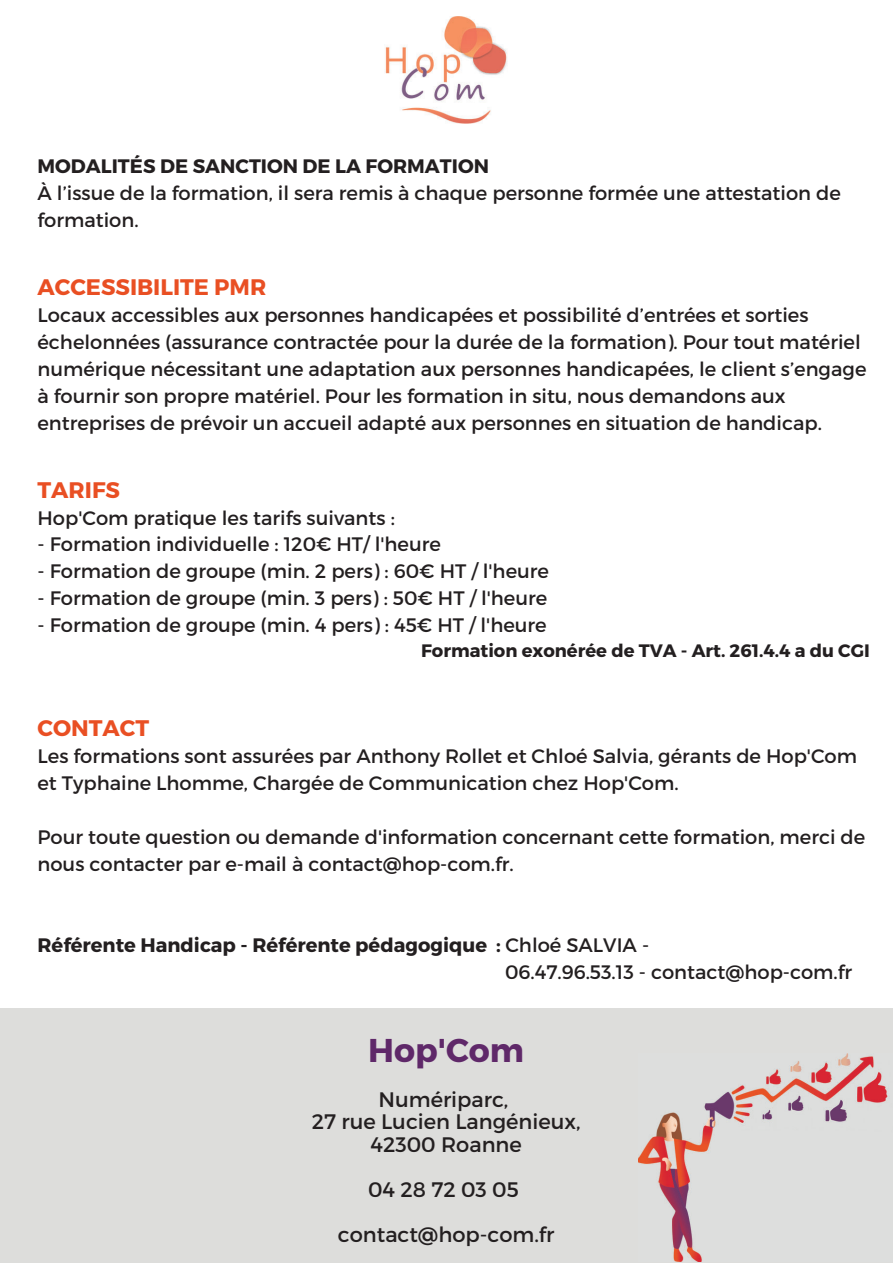
<style>
.page{position:relative;width:893px;height:1263px;background:#fff}
.page>*{position:absolute;margin:0;border:0;box-sizing:border-box;transform-origin:0 0}
.t1{font:700 33px "Montserrat";color:#5f2869}
.t2{font:700 22.5px "Montserrat";color:#e94f23}
.t3{font:21px/22.5px "Montserrat";color:#231f20;text-align:center}
.t4{font:19.5px/27px "Montserrat";color:#231f20}
.t5{font:700 19.5px "Montserrat";color:#231f20}
.t6{font:700 18px "Montserrat";color:#231f20}
.s1{font-weight:700}
</style>
<div class="page">
<img style="left:385px;top:16px;width:122px;height:108px">
<div style="left:0;top:1008px;width:893px;height:255px;background:#dddddb"></div>
<img style="left:638px;top:1054px;width:250px;height:208px">
<p class="t5" style="left:38px;top:154px;width:453px">MODALITÉS DE SANCTION DE LA FORMATION</p>
<p class="t4" style="left:38px;top:179px;width:805px">À l’issue de la formation, il sera remis à chaque personne formée une attestation de formation.</p>
<p class="t2" style="left:38px;top:272px;width:230px">ACCESSIBILITE PMR</p>
<p class="t4" style="left:38px;top:300px;width:830px">Locaux accessibles aux personnes handicapées et possibilité d’entrées et sorties échelonnées (assurance contractée pour la durée de la formation). Pour tout matériel numérique nécessitant une adaptation aux personnes handicapées, le client s’engage à fournir son propre matériel. Pour les formation in situ, nous demandons aux entreprises de prévoir un accueil adapté aux personnes en situation de handicap.</p>
<p class="t2" style="left:38px;top:475px;width:84px">TARIFS</p>
<p class="t4" style="left:38px;top:503px;width:359px">Hop'Com pratique les tarifs suivants :</p>
<p class="t4" style="left:38px;top:530px;width:405px">- Formation individuelle : 120€ HT/ l'heure</p>
<p class="t4" style="left:38px;top:557px;width:513px">- Formation de groupe (min. 2 pers) : 60€ HT / l'heure</p>
<p class="t4" style="left:38px;top:584px;width:511px">- Formation de groupe (min. 3 pers) : 50€ HT / l'heure</p>
<p class="t4" style="left:38px;top:611px;width:511px">- Formation de groupe (min. 4 pers) : 45€ HT / l'heure</p>
<p class="t6" style="left:421px;top:639px;width:450px">Formation exonérée de TVA - Art. 261.4.4 a du CGI</p>
<p class="t2" style="left:38px;top:713px;width:113px">CONTACT</p>
<p class="t4" style="left:38px;top:741px;width:821px">Les formations sont assurées par Anthony Rollet et Chloé Salvia, gérants de Hop'Com et Typhaine Lhomme, Chargée de Communication chez Hop'Com.</p>
<p class="t4" style="left:38px;top:822px;width:829px">Pour toute question ou demande d'information concernant cette formation, merci de nous contacter par e-mail à contact@hop-com.fr.</p>
<p class="t4" style="left:505px;top:930px;width:349px;text-indent:-467px"><span class="s1">Référente Handicap - Référente pédagogique :</span> Chloé SALVIA -<br>06.47.96.53.13 - contact@hop-com.fr</p>
<h1 class="t1" style="left:368px;top:1029px;width:157px">Hop'Com</h1>
<p class="t3" style="left:312px;top:1087px;width:270px">Numériparc,<br>27 rue Lucien Langénieux,<br>42300 Roanne</p>
<p class="t3" style="left:338px;top:1166px;width:218px;line-height:45px">04 28 72 03 05 contact@hop-com.fr</p>
</div>
